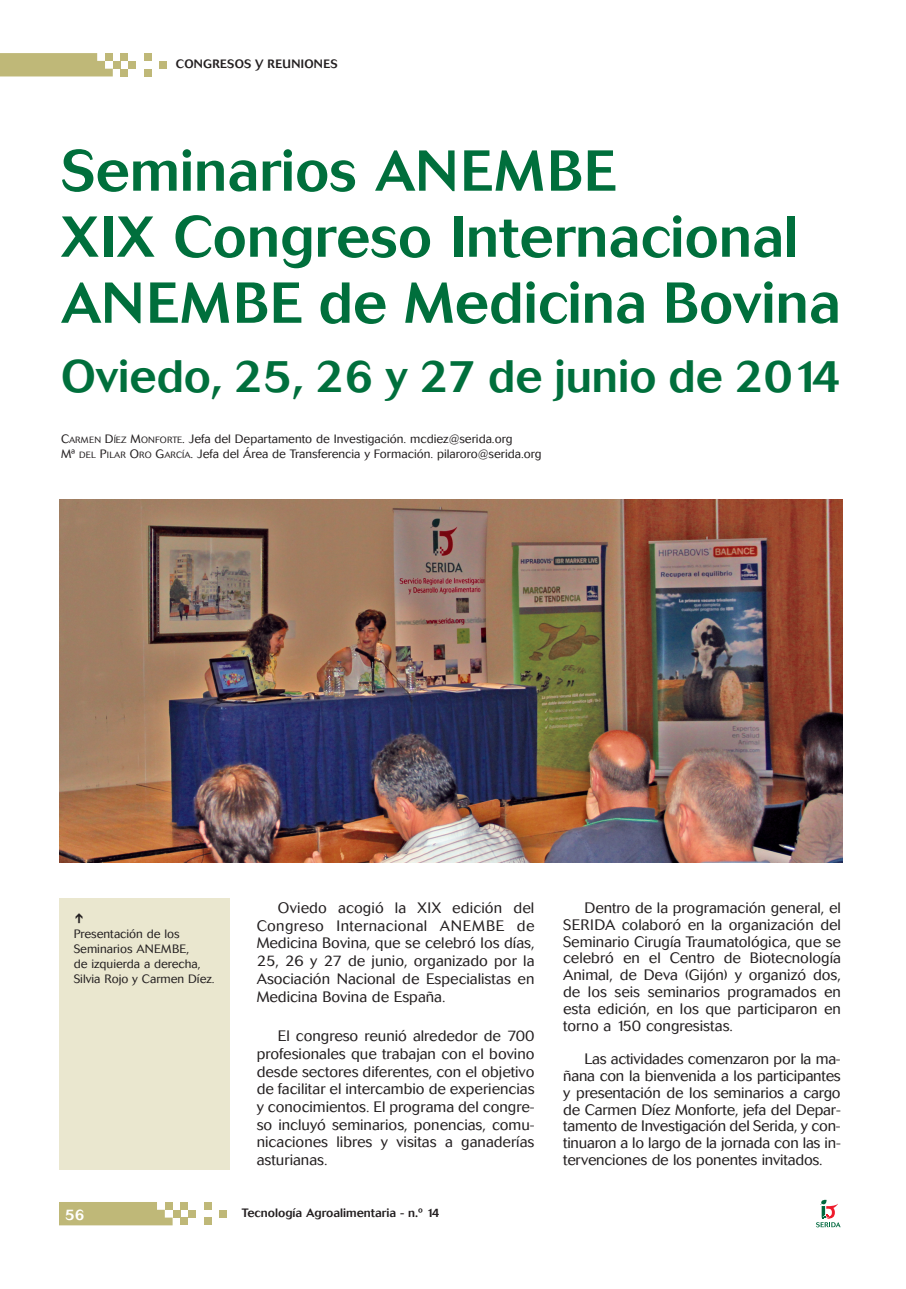
<style>
.page{position:relative;width:906px;height:1289px;background:#fff}
.page>*{position:absolute;margin:0;border:0;box-sizing:border-box;transform-origin:0 0}
.t1{font:500 57px/66px "Cosmos";color:#006f3c}
.t2{font:500 45px "Cosmos";color:#006f3c}
.t3{font:300 15px/16.8px "Cosmos";color:#231f20;text-align:justify}
.t4{font:500 15px "Cosmos";color:#fff}
.t5{font:300 12px/15px "Cosmos";color:#231f20}
.t6{font:500 12px "Cosmos";color:#231f20}
.t7{font:500 12px "Cosmos";letter-spacing:.02em;color:#231f20}
.s1{font-size:9px}
</style>
<div class="page">
<div style="left:160px;top:61px;width:7px;height:8px;background:#bfb878"></div>
<div style="left:128px;top:61px;width:8px;height:8px;background:#bfb878"></div>
<div style="left:121px;top:53px;width:7px;height:8px;background:#bfb878"></div>
<div style="left:121px;top:69px;width:7px;height:7px;background:#bfb878"></div>
<div style="left:113px;top:61px;width:8px;height:8px;background:#bfb878"></div>
<div style="left:144px;top:53px;width:8px;height:8px;background:#bfb878"></div>
<div style="left:144px;top:69px;width:8px;height:7px;background:#bfb878"></div>
<svg style="left:0;top:53px;width:113px;height:23px;background:#c2bb7e"></svg>
<div style="left:219px;top:1209px;width:8px;height:8px;background:#bfb878"></div>
<div style="left:188px;top:1209px;width:8px;height:8px;background:#bfb878"></div>
<div style="left:180px;top:1201px;width:8px;height:8px;background:#bfb878"></div>
<div style="left:180px;top:1217px;width:8px;height:8px;background:#bfb878"></div>
<div style="left:173px;top:1209px;width:7px;height:8px;background:#bfb878"></div>
<div style="left:204px;top:1201px;width:8px;height:8px;background:#bfb878"></div>
<div style="left:204px;top:1217px;width:8px;height:8px;background:#bfb878"></div>
<div style="left:60px;top:1202px;width:113px;height:23px;background:#bfb878"></div>
<svg style="left:816px;top:1199px;width:24px;height:28px"></svg>
<div style="left:60px;top:898px;width:170px;height:271px;background:#eae7cf"></div>
<img style="left:60px;top:499px;width:782px;height:363px">
<p class="t7" style="left:176px;top:59px;width:163px">CONGRESOS Y REUNIONES</p>
<h1 class="t1" style="left:61px;top:143px;width:781px">Seminarios ANEMBE<br>XIX Congreso Internacional<br>ANEMBE de Medicina Bovina</h1>
<h2 class="t2" style="left:61px;top:360px;width:781px">Oviedo, 25, 26 y 27 de junio de 2014</h2>
<p class="t5" style="left:61px;top:432px;width:482px">C<span class="s1">ARMEN</span> D<span class="s1">ÍEZ</span> M<span class="s1">ONFORTE</span>. Jefa del Departamento de Investigación. mcdiez@serida.org<br>Mª <span class="s1">DEL</span> P<span class="s1">ILAR</span> O<span class="s1">RO</span> G<span class="s1">ARCÍA</span>. Jefa del Área de Transferencia y Formación. pilaroro@serida.org</p>
<p class="t5" style="left:74px;top:927px;width:142px">Presentación de los<br>Seminarios ANEMBE,<br>de izquierda a derecha,<br>Silvia Rojo y Carmen Díez.</p>
<p class="t3" style="left:257px;top:900px;width:279px;line-height:17.7px;text-indent:21px">Oviedo acogió la XIX edición del Congreso Internacional ANEMBE de Medicina Bovina, que se celebró los días, 25, 26 y 27 de junio, organizado por la Asociación Nacional de Especialistas en Medicina Bovina de España.</p>
<p class="t3" style="left:257px;top:1028px;width:279px;line-height:17.7px;text-indent:21px">El congreso reunió alrededor de 700 profesionales que trabajan con el bovino desde sectores diferentes, con el objetivo de facilitar el intercambio de experiencias y conocimientos. El programa del congre&shy;so incluyó seminarios, ponencias, comu&shy;nicaciones libres y visitas a ganaderías asturianas.</p>
<p class="t4" style="left:65px;top:1208px;width:21px">56</p>
<p class="t6" style="left:242px;top:1208px;width:199px">Tecnología Agroalimentaria - n.º 14</p>
<p class="t3" style="left:563px;top:900px;width:279px;text-indent:21px">Dentro de la programación general, el SERIDA colaboró en la organización del Seminario Cirugía Traumatológica, que se celebró en el Centro de Biotecnología Animal, de Deva (Gijón) y organizó dos, de los seis seminarios programados en esta edición, en los que participaron en torno a 150 congresistas.</p>
<p class="t3" style="left:563px;top:1051px;width:279px;text-indent:21px">Las actividades comenzaron por la ma&shy;ñana con la bienvenida a los participantes y presentación de los seminarios a cargo de Carmen Díez Monforte, jefa del Depar&shy;tamento de Investigación del Serida, y con&shy;tinuaron a lo largo de la jornada con las in&shy;tervenciones de los ponentes invitados.</p>
</div>
